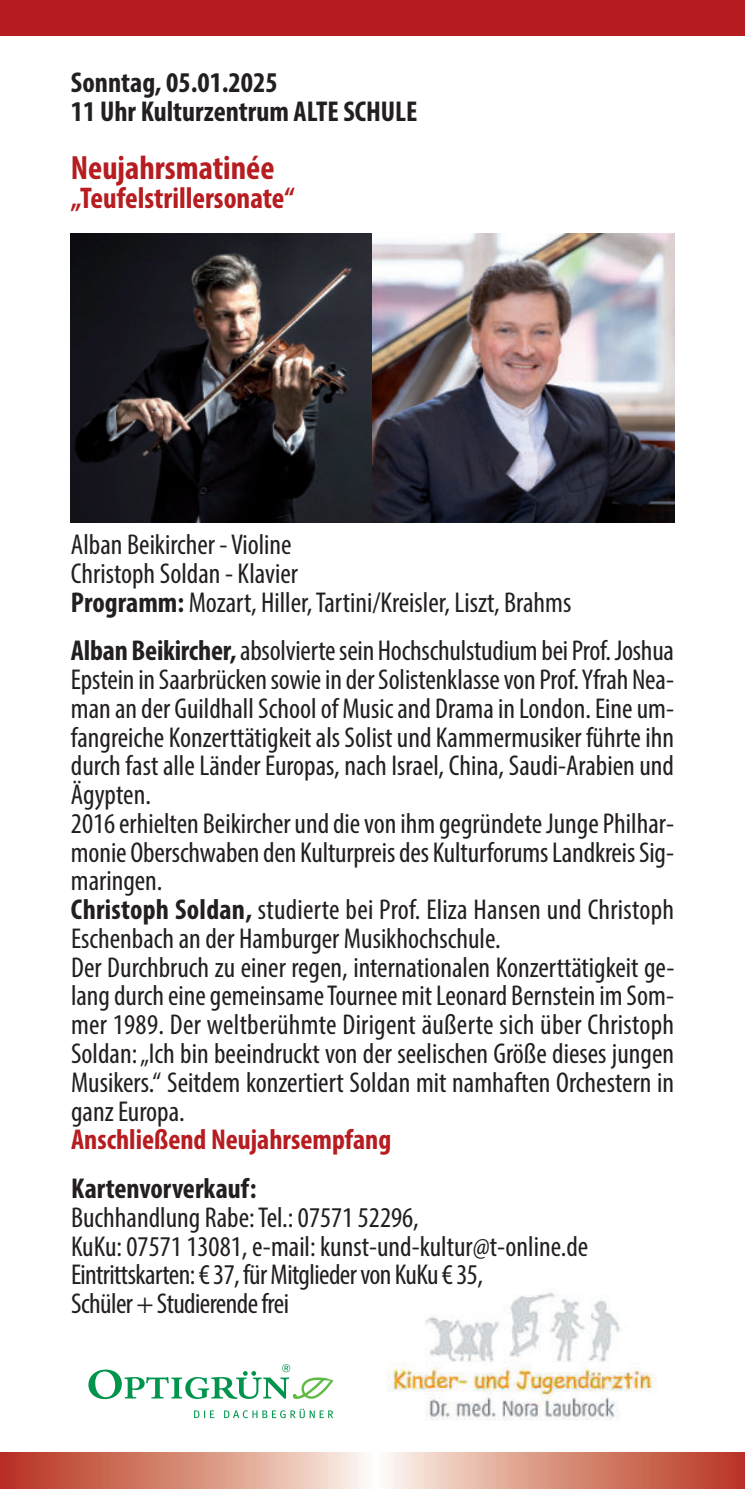
<style>
.page{position:relative;width:745px;height:1489px;background:#fff}
.page>*{position:absolute;margin:0;border:0;box-sizing:border-box;transform-origin:0 0}
.t1{font:700 condensed 33.75px "Myriad Pro";color:#b61c20}
.t2{font:700 condensed 30px "Myriad Pro";color:#b61c20}
.t3{font:condensed 28.75px/28.8px "Myriad Pro";color:#231f20}
.t4{font:700 condensed 28.75px/28.8px "Myriad Pro";color:#231f20}
.t5{font:700 condensed 28.75px "Myriad Pro";color:#b61c20}
.s1{font-weight:700}
</style>
<div class="page">
<div style="left:0;top:0;width:744px;height:35px;background:#b61c20"></div>
<svg style="left:0;top:1452px;width:744px;height:36px;background:#d99280"></svg>
<svg style="left:194px;top:1408px;width:139px;height:9px"></svg>
<svg style="left:88px;top:1364px;width:245px;height:35px"></svg>
<img style="left:71px;top:233px;width:602px;height:289px">
<img style="left:386px;top:1292px;width:270px;height:128px">
<p class="t4" style="left:71px;top:71px;width:348px">Sonntag, 05.01.2025<br>11 Uhr Kulturzentrum ALTE SCHULE</p>
<p class="t1" style="left:71px;top:155px;width:205px">Neujahrsmatinée</p>
<p class="t2" style="left:71px;top:186px;width:225px">„Teufelstrillersonate“</p>
<p class="t3" style="left:71px;top:531px;width:501px">Alban Beikircher - Violine<br>Christoph Soldan - Klavier<br><span class="s1">Programm:</span> Mozart, Hiller, Tartini/Kreisler, Liszt, Brahms</p>
<p class="t3" style="left:71px;top:637px;width:604px"><span class="s1">Alban Beikircher,</span> absolvierte sein Hochschulstudium bei Prof. Joshua Epstein in Saarbrücken sowie in der Solistenklasse von Prof. Yfrah Nea&shy;man an der Guildhall School of Music and Drama in London. Eine um&shy;fangreiche Konzerttätigkeit als Solist und Kammermusiker führte ihn durch fast alle Länder Europas, nach Israel, China, Saudi-Arabien und Ägypten.<br>2016 erhielten Beikircher und die von ihm gegründete Junge Philhar&shy;monie Oberschwaben den Kulturpreis des Kulturforums Landkreis Sig&shy;maringen.<br><span class="s1">Christoph Soldan,</span> studierte bei Prof. Eliza Hansen und Christoph Eschenbach an der Hamburger Musikhochschule.<br>Der Durchbruch zu einer regen, internationalen Konzerttätigkeit ge&shy;lang durch eine gemeinsame Tournee mit Leonard Bernstein im Som&shy;mer 1989. Der weltberühmte Dirigent äußerte sich über Christoph Soldan: „Ich bin beeindruckt von der seelischen Größe dieses jungen Musikers.“ Seitdem konzertiert Soldan mit namhaften Orchestern in ganz Europa.</p>
<p class="t5" style="left:71px;top:1129px;width:321px">Anschließend Neujahrsempfang</p>
<p class="t4" style="left:71px;top:1176px;width:187px">Kartenvorverkauf:</p>
<p class="t3" style="left:71px;top:1203px;width:518px">Buchhandlung Rabe: Tel.: 07571 52296,<br>KuKu: 07571 13081, e-mail: kunst-und-kultur@t-online.de Eintrittskarten: € 37, für Mitglieder von KuKu € 35,<br>Schüler + Studierende frei</p>
</div>
